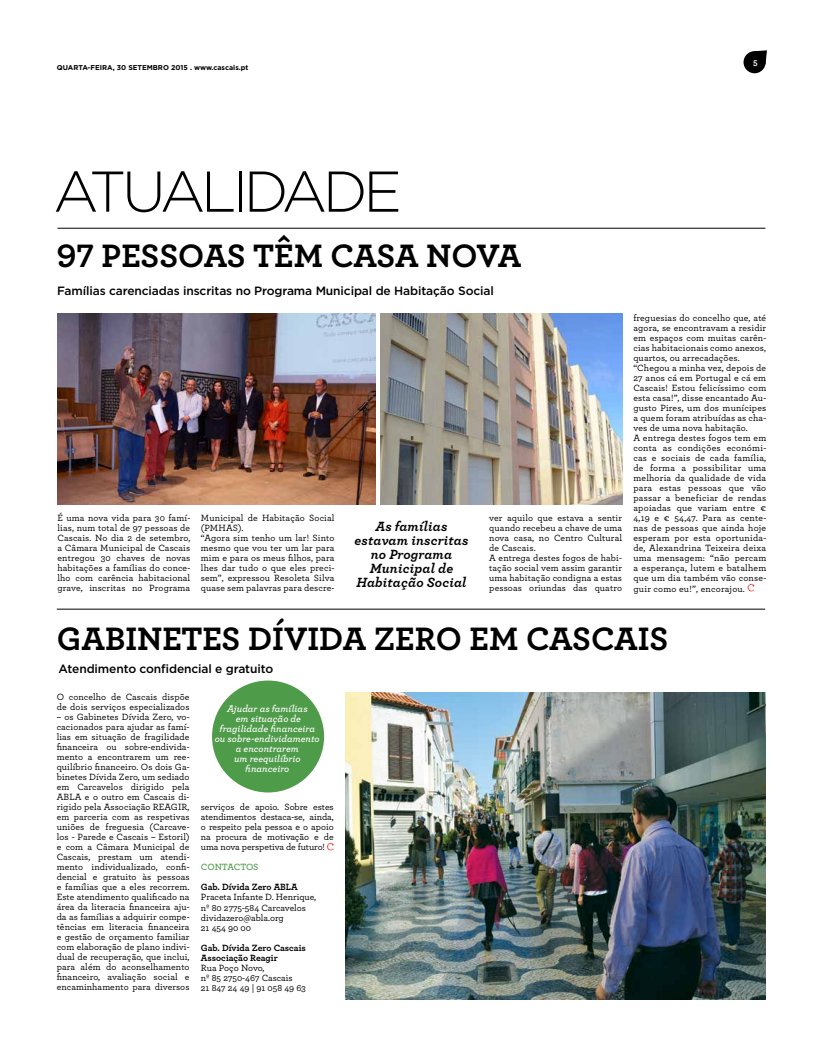
<style>
.page{position:relative;width:823px;height:1049px;background:#fff}
.page>*{position:absolute;margin:0;border:0;box-sizing:border-box;transform-origin:0 0}
.t1{font:300 57.4px "Gotham";letter-spacing:-.075em;color:#000}
.t2{font:700 34px "Archer";color:#000}
.t3{font:italic 700 14px/14px "Archer";letter-spacing:.01em;color:#000;text-align:center}
.t4{font:500 12px "Gotham";letter-spacing:-.01em;color:#000}
.t5{font:italic 600 10px/10px "Archer";color:#fff;text-align:center}
.t6{font:500 9.5px/10px "Archer";letter-spacing:.015em;color:#000}
.t7{font:700 9.5px/10px "Archer";letter-spacing:-.005em;color:#000}
.t8{font:500 9.5px/10px "Archer";letter-spacing:-.005em;color:#000}
.t9{font:600 9.5px "Archer";letter-spacing:-.02em;color:#4e9b49}
.t10{font:700 9px "Archer";color:#fff}
.t11{font:700 7px "Gotham";color:#000}
</style>
<div class="page">
<svg style="left:743px;top:50px;width:23px;height:23px"></svg>
<hr style="left:57px;top:228px;width:708px;height:1px;background:#000">
<img style="left:380px;top:314px;width:241px;height:191px">
<img style="left:345px;top:693px;width:419px;height:306px">
<hr style="left:57px;top:609px;width:707px;height:1px;background:#000">
<div style="left:212px;top:680px;width:112px;height:112px;background:#4e9b49;border-radius:50%"></div>
<img style="left:57px;top:314px;width:318px;height:191px">
<svg style="left:327px;top:843px;width:6px;height:7px"></svg>
<svg style="left:747px;top:584px;width:6px;height:7px"></svg>
<p class="t11" style="left:57px;top:63px;width:193px">QUARTA-FEIRA, 30 SETEMBRO 2015 . www.cascais.pt</p>
<h1 class="t1" style="left:53px;top:155px;width:350px">ATUALIDADE</h1>
<h2 class="t2" style="left:57px;top:229px;width:466px">97 PESSOAS TÊM CASA NOVA</h2>
<p class="t4" style="left:57px;top:283px;width:438px">Famílias carenciadas inscritas no Programa Municipal de Habitação Social</p>
<p class="t10" style="left:752px;top:55px;width:6px">5</p>
<p class="t6" style="left:633px;top:312px;width:134px">freguesias do concelho que, até agora, se encontravam a residir em espaços com muitas carên&shy;cias habitacionais como anexos, quartos, ou arrecadações. “Chegou a minha vez, depois de<br>27 anos cá em Portugal e cá em<br>Cascais! Estou felicíssimo com esta casa!”, disse encantado Au&shy;gusto Pires, um dos munícipes a quem foram atribuídas as cha&shy;ves de uma nova habitação.<br>A entrega destes fogos tem em conta as condições económi&shy;cas e sociais de cada família, de forma a possibilitar uma melhoria da qualidade de vida para estas pessoas que vão passar a beneficiar de rendas apoiadas que variam entre €<br>4,19 e € 54,47. Para as cente&shy;nas de pessoas que ainda hoje esperam por esta oportunida&shy;de, Alexandrina Teixeira deixa uma mensagem: “não percam a esperança, lutem e batalhem que um dia também vão conse&shy;guir como eu!”, encorajou.</p>
<p class="t6" style="left:57px;top:512px;width:134px;text-align:justify">É uma nova vida para 30 famí&shy;lias, num total de 97 pessoas de Cascais. No dia 2 de setembro, a Câmara Municipal de Cascais entregou 30 chaves de novas habitações a famílias do conce&shy;lho com carência habitacional grave, inscritas no Programa</p>
<p class="t6" style="left:489px;top:512px;width:134px">ver aquilo que estava a sentir quando recebeu a chave de uma nova casa, no Centro Cultural de Cascais.<br>A entrega destes fogos de habi&shy;tação social vem assim garantir uma habitação condigna a estas pessoas oriundas das quatro</p>
<p class="t6" style="left:201px;top:513px;width:135px">Municipal de Habitação Social (PMHAS).<br>“Agora sim tenho um lar! Sinto mesmo que vou ter um lar para mim e para os meus filhos, para lhes dar tudo o que eles preci&shy;sem”, expressou Resoleta Silva quase sem palavras para descre-</p>
<h2 class="t2" style="left:57px;top:612px;width:612px">GABINETES DÍVIDA ZERO EM CASCAIS</h2>
<p class="t4" style="left:59px;top:661px;width:216px">Atendimento confidencial e gratuito</p>
<p class="t5" style="left:215px;top:703px;width:106px">Ajudar as famílias<br>em situação de fragilidade financeira ou sobre-endividamento a encontrarem<br>um reequilíbrio financeiro</p>
<p class="t6" style="left:201px;top:801px;width:134px;text-align:justify">serviços de apoio. Sobre estes atendimentos destaca-se, ainda, o respeito pela pessoa e o apoio na procura de motivação e de uma nova perspetiva de futuro!</p>
<p class="t9" style="left:201px;top:860px;width:59px">CONTACTOS</p>
<p class="t7" style="left:201px;top:882px;width:98px">Gab. Dívida Zero ABLA</p>
<p class="t6" style="left:201px;top:892px;width:117px">Praceta Infante D. Henrique, nº 80 2775-584 Carcavelos dividazero@abla.org<br>21 454 90 00</p>
<p class="t7" style="left:201px;top:942px;width:106px">Gab. Dívida Zero Cascais<br>Associação Reagir</p>
<p class="t8" style="left:201px;top:962px;width:106px">Rua Poço Novo,<br>nº 85 2750-467 Cascais<br>21 847 24 49 | 91 058 49 63</p>
<h3 class="t3" style="left:354px;top:518px;width:115px">As famílias estavam inscritas no Programa<br>Municipal de<br>Habitação Social</h3>
<p class="t6" style="left:57px;top:691px;width:134px">O concelho de Cascais dispõe de dois serviços especializados</p>
<p class="t6" style="left:57px;top:711px;width:134px;text-align:justify">– os Gabinetes Dívida Zero, vo&shy;cacionados para ajudar as famí&shy;lias em situação de fragilidade financeira ou sobre-endivida&shy;mento a encontrarem um ree&shy;quilíbrio financeiro. Os dois Ga&shy;binetes Dívida Zero, um sediado em Carcavelos dirigido pela ABLA e o outro em Cascais di&shy;rigido pela Associação REAGIR, em parceria com as respetivas uniões de freguesia (Carcave&shy;los - Parede e Cascais – Estoril) e com a Câmara Municipal de Cascais, prestam um atendi&shy;mento individualizado, confi&shy;dencial e gratuito às pessoas e famílias que a eles recorrem.<br>Este atendimento qualificado na área da literacia financeira aju&shy;da as famílias a adquirir compe&shy;tências em literacia financeira e gestão de orçamento familiar com elaboração de plano indivi&shy;dual de recuperação, que inclui, para além do aconselhamento financeiro, avaliação social e encaminhamento para diversos</p>
</div>
